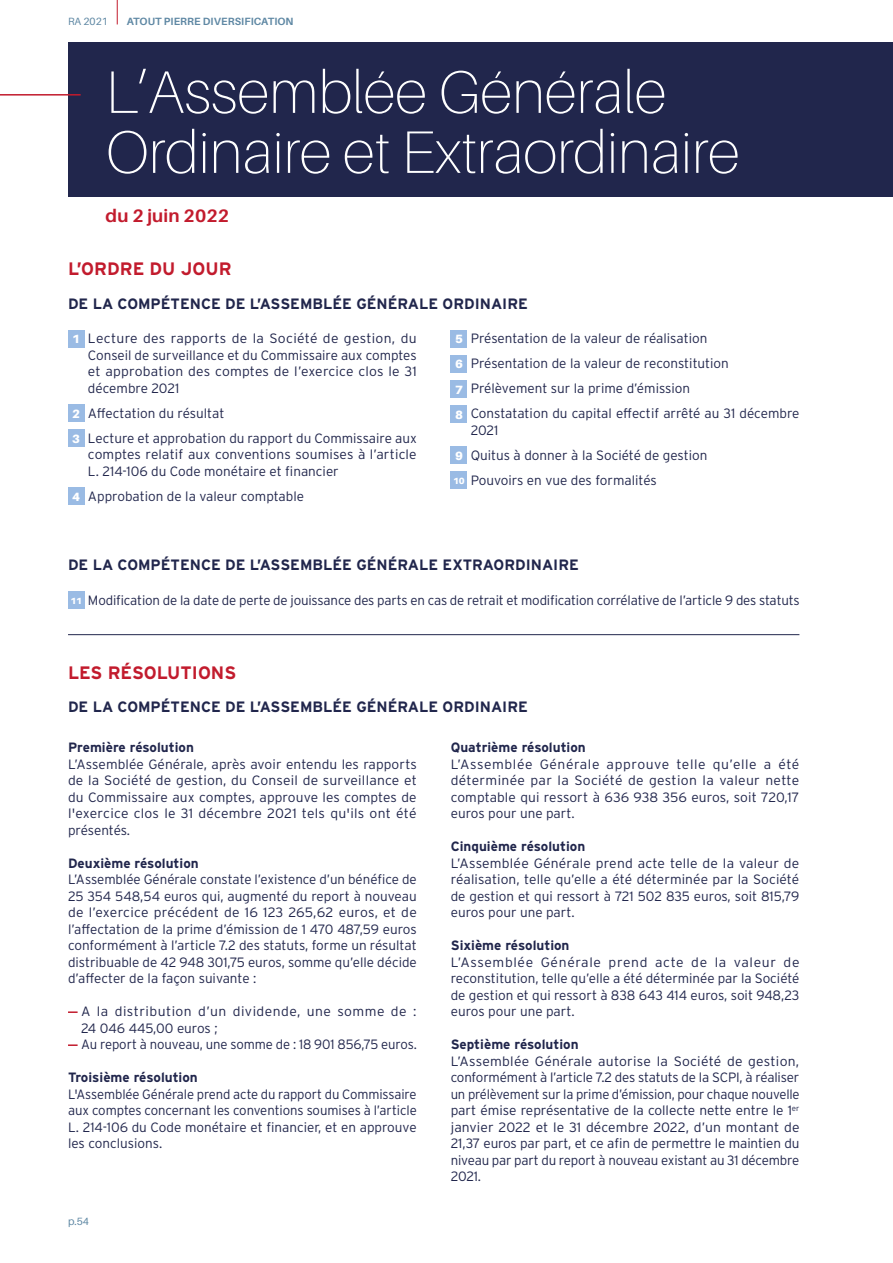
<style>
.page{position:relative;width:893px;height:1263px;background:#fff}
.page>*{position:absolute;margin:0;border:0;box-sizing:border-box;transform-origin:0 0}
.t1{font:100 60px/60px "Aileron";color:#fff}
.t2{font:700 18px "Interstate";color:#c21b2d}
.t3{font:700 18px "Aileron";letter-spacing:.01em;color:#c21b2d}
.t4{font:700 15px "Interstate";color:#21264c}
.t5{font:300 13.5px/16.5px "Interstate";color:#21264c;text-align:justify}
.t6{font:700 13.5px "Interstate";color:#21264c}
.t7{font:700 10.5px "Aileron";letter-spacing:.01em;color:#5f88a4}
.t8{font:10.5px "Aileron";color:#5f88a4}
.s1{font-family:"Aileron";font-weight:900;font-size:12px;color:#fff}
.s2{font-family:"Aileron";font-weight:900;font-size:9px;color:#fff}
</style>
<div class="page">
<div style="left:68px;top:43px;width:825px;height:154px;background:#21264c"></div>
<hr style="left:0;top:94px;width:81px;height:2px;background:#c21b2d">
<svg style="left:117px;top:0;width:1px;height:24px"></svg>
<div style="left:68px;top:330px;width:16px;height:18px;background:#9abbe4"></div>
<div style="left:68px;top:404px;width:16px;height:18px;background:#9abbe4"></div>
<div style="left:68px;top:429px;width:16px;height:18px;background:#9abbe4"></div>
<div style="left:68px;top:487px;width:16px;height:18px;background:#9abbe4"></div>
<div style="left:451px;top:330px;width:16px;height:18px;background:#9abbe4"></div>
<div style="left:451px;top:355px;width:16px;height:18px;background:#9abbe4"></div>
<div style="left:451px;top:380px;width:16px;height:18px;background:#9abbe4"></div>
<div style="left:451px;top:405px;width:16px;height:18px;background:#9abbe4"></div>
<div style="left:451px;top:446px;width:16px;height:18px;background:#9abbe4"></div>
<div style="left:451px;top:471px;width:16px;height:18px;background:#9abbe4"></div>
<div style="left:68px;top:591px;width:16px;height:18px;background:#9abbe4"></div>
<svg style="left:68px;top:1011px;width:10px;height:2px"></svg>
<svg style="left:68px;top:1044px;width:10px;height:2px"></svg>
<hr style="left:68px;top:634px;width:731px;height:1px;background:#21264c">
<p class="t8" style="left:68px;top:16px;width:41px">RA 2021</p>
<p class="t7" style="left:127px;top:16px;width:168px">ATOUT PIERRE DIVERSIFICATION</p>
<h1 class="t1" style="left:106px;top:63px;width:636px">L’Assemblée Générale<br>Ordinaire et Extraordinaire</h1>
<h2 class="t3" style="left:106px;top:206px;width:125px">du 2 juin 2022</h2>
<h2 class="t2" style="left:68px;top:256px;width:165px">L’ORDRE DU JOUR</h2>
<p class="t4" style="left:68px;top:292px;width:461px">DE LA COMPÉTENCE DE L’ASSEMBLÉE GÉNÉRALE ORDINAIRE</p>
<p class="t5" style="left:88px;top:329px;width:330px;text-indent:-16px"><span class="s1">1</span> Lecture des rapports de la Société de gestion, du Conseil de surveillance et du Commissaire aux comptes et approbation des comptes de l’exercice clos le 31 décembre 2021</p>
<p class="t5" style="left:72px;top:399px;width:346px;line-height:25px"><span class="s1">2</span> Affectation du résultat<br><span class="s1">3</span> Lecture et approbation du rapport du Commissaire aux</p>
<p class="t5" style="left:88px;top:445px;width:330px">comptes relatif aux conventions soumises à l’article<br>L. 214-106 du Code monétaire et financier</p>
<p class="t5" style="left:72px;top:487px;width:233px"><span class="s1">4</span> Approbation de la valeur comptable</p>
<p class="t5" style="left:455px;top:325px;width:346px;line-height:25px;text-align:left"><span class="s1">5</span> Présentation de la valeur de réalisation<br><span class="s1">6</span> Présentation de la valeur de reconstitution<br><span class="s1">7</span> Prélèvement sur la prime d’émission<br><span class="s1">8</span> Constatation du capital effectif arrêté au 31 décembre</p>
<p class="t5" style="left:453px;top:416px;width:256px;line-height:25px;text-align:left;text-indent:18px">2021<br><span class="s1">9</span> Quitus à donner à la Société de gestion<br><span class="s2">10</span> Pouvoirs en vue des formalités</p>
<p class="t4" style="left:68px;top:554px;width:512px">DE LA COMPÉTENCE DE L’ASSEMBLÉE GÉNÉRALE EXTRAORDINAIRE</p>
<p class="t5" style="left:71px;top:591px;width:731px"><span class="s2">11</span> Modification de la date de perte de jouissance des parts en cas de retrait et modification corrélative de l’article 9 des statuts</p>
<h2 class="t2" style="left:68px;top:660px;width:170px">LES RÉSOLUTIONS</h2>
<p class="t4" style="left:68px;top:696px;width:461px">DE LA COMPÉTENCE DE L’ASSEMBLÉE GÉNÉRALE ORDINAIRE</p>
<p class="t6" style="left:68px;top:737px;width:127px">Première résolution</p>
<p class="t5" style="left:68px;top:755px;width:350px">L’Assemblée Générale, après avoir entendu les rapports de la Société de gestion, du Conseil de surveillance et du Commissaire aux comptes, approuve les comptes de l'exercice clos le 31 décembre 2021 tels qu'ils ont été présentés.</p>
<p class="t6" style="left:68px;top:853px;width:132px">Deuxième résolution</p>
<p class="t5" style="left:68px;top:870px;width:350px">L’Assemblée Générale constate l’existence d’un bénéfice de 25 354 548,54 euros qui, augmenté du report à nouveau de l’exercice précédent de 16 123 265,62 euros, et de l’affectation de la prime d’émission de 1 470 487,59 euros conformément à l’article 7.2 des statuts, forme un résultat distribuable de 42 948 301,75 euros, somme qu’elle décide d’affecter de la façon suivante :</p>
<p class="t5" style="left:81px;top:1002px;width:337px;text-align:left">A la distribution d’un dividende, une somme de :<br>24 046 445,00 euros ;<br>Au report à nouveau, une somme de : 18 901 856,75 euros.</p>
<p class="t6" style="left:68px;top:1067px;width:131px">Troisième résolution</p>
<p class="t5" style="left:68px;top:1085px;width:350px">L'Assemblée Générale prend acte du rapport du Commissaire aux comptes concernant les conventions soumises à l’article L. 214-106 du Code monétaire et financier, et en approuve les conclusions.</p>
<p class="t8" style="left:68px;top:1215px;width:22px">p.54</p>
<p class="t6" style="left:451px;top:737px;width:137px">Quatrième résolution</p>
<p class="t5" style="left:451px;top:755px;width:350px">L’Assemblée Générale approuve telle qu’elle a été déterminée par la Société de gestion la valeur nette comptable qui ressort à 636 938 356 euros, soit 720,17 euros pour une part.</p>
<p class="t6" style="left:451px;top:836px;width:136px">Cinquième résolution</p>
<p class="t5" style="left:451px;top:854px;width:350px">L’Assemblée Générale prend acte telle de la valeur de réalisation, telle qu’elle a été déterminée par la Société de gestion et qui ressort à 721 502 835 euros, soit 815,79 euros pour une part.</p>
<p class="t6" style="left:451px;top:935px;width:120px">Sixième résolution</p>
<p class="t5" style="left:451px;top:953px;width:350px">L’Assemblée Générale prend acte de la valeur de reconstitution, telle qu’elle a été déterminée par la Société de gestion et qui ressort à 838 643 414 euros, soit 948,23 euros pour une part.</p>
<p class="t6" style="left:451px;top:1034px;width:129px">Septième résolution</p>
<p class="t5" style="left:451px;top:1052px;width:350px">L’Assemblée Générale autorise la Société de gestion, conformément à l’article 7.2 des statuts de la SCPI, à réaliser un prélèvement sur la prime d’émission, pour chaque nouvelle part émise représentative de la collecte nette entre le 1<sup>er </sup>janvier 2022 et le 31 décembre 2022, d’un montant de 21,37 euros par part, et ce afin de permettre le maintien du niveau par part du report à nouveau existant au 31 décembre 2021.</p>
</div>
